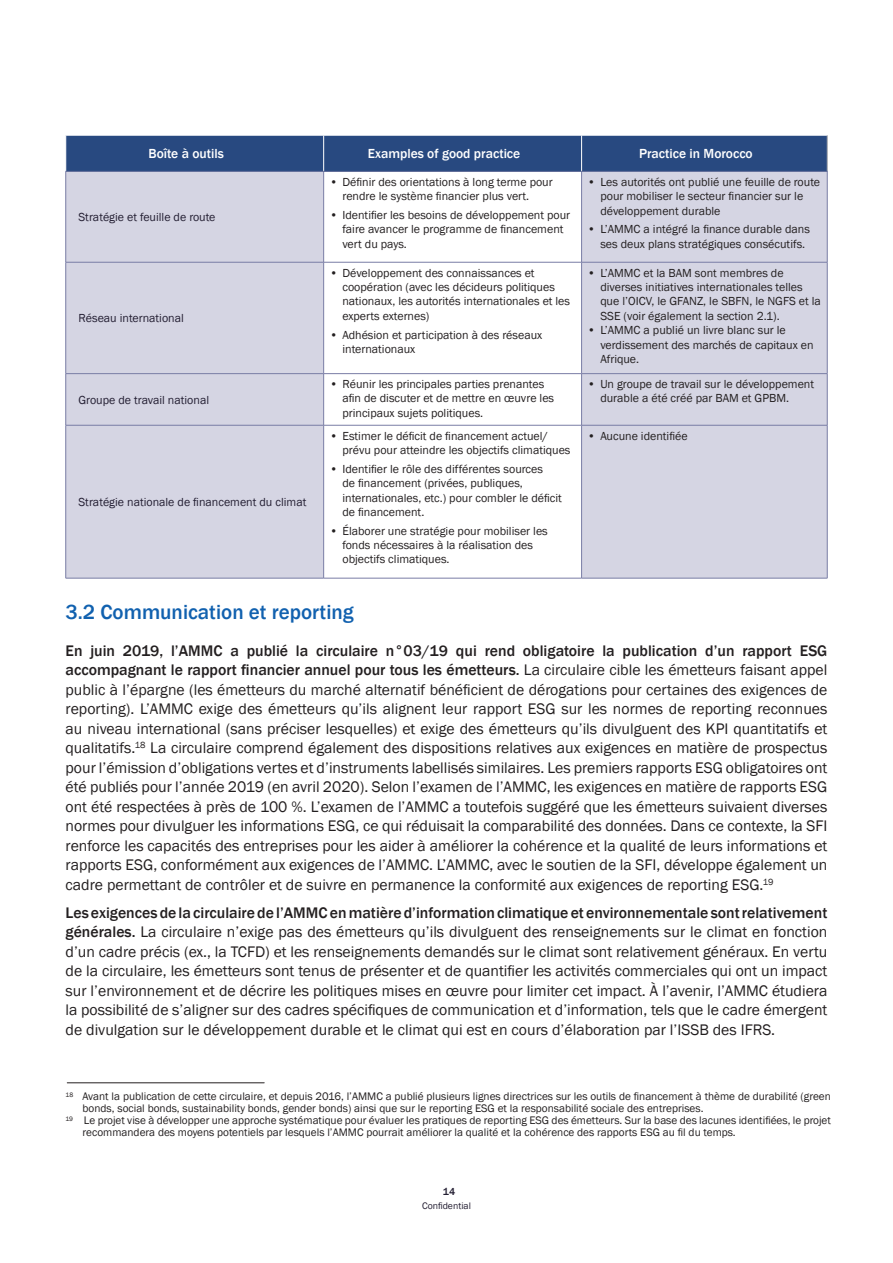
<style>
.page{position:relative;width:893px;height:1263px;background:#fff}
.page>*{position:absolute;margin:0;border:0;box-sizing:border-box;transform-origin:0 0}
.T_1_1{font:500 21px "Franklin Gothic";color:#1161af}
.Texte{font:15.75px/19.5px "Franklin Gothic";color:#231f20;text-align:justify}
.t1{font:500 13.5px "Franklin Gothic";color:#fff}
.Texte-2{font:12px/14.4px "Franklin Gothic";color:#231f20}
.t2{font:12px "Franklin Gothic";color:#231e32}
.Légende{font:11.25px/12px "Franklin Gothic";color:#231f20}
.t3{font:500 10.5px "Franklin Gothic";color:#231e32}
.t4{font:9.75px "Franklin Gothic";color:#231e32}
.s1{font-weight:500}
</style>
<div class="page">
<hr style="left:67px;top:1082px;width:197px;height:1px;background:#231f20">
<div style="left:66px;top:136px;width:761px;height:35px;background:#284980"></div>
<svg style="left:66px;top:172px;width:761px;height:406px;fill:#d5d5e3"></svg>
<hr style="left:65px;top:172px;width:1px;height:90px;background:#797da5">
<hr style="left:581px;top:172px;width:1px;height:90px;background:#797da5">
<hr style="left:66px;top:262px;width:258px;height:1px;background:#797da5">
<hr style="left:65px;top:262px;width:1px;height:111px;background:#797da5">
<hr style="left:324px;top:262px;width:258px;height:1px;background:#797da5">
<hr style="left:582px;top:262px;width:245px;height:1px;background:#797da5">
<hr style="left:581px;top:262px;width:1px;height:111px;background:#797da5">
<hr style="left:66px;top:373px;width:258px;height:1px;background:#797da5">
<hr style="left:65px;top:374px;width:1px;height:51px;background:#797da5">
<hr style="left:324px;top:373px;width:258px;height:1px;background:#797da5">
<hr style="left:582px;top:373px;width:245px;height:1px;background:#797da5">
<hr style="left:581px;top:374px;width:1px;height:51px;background:#797da5">
<hr style="left:66px;top:425px;width:258px;height:1px;background:#797da5">
<hr style="left:65px;top:425px;width:1px;height:153px;background:#797da5">
<hr style="left:324px;top:425px;width:258px;height:1px;background:#797da5">
<hr style="left:582px;top:425px;width:245px;height:1px;background:#797da5">
<hr style="left:581px;top:425px;width:1px;height:153px;background:#797da5">
<hr style="left:66px;top:578px;width:258px;height:1px;background:#797da5">
<hr style="left:324px;top:578px;width:258px;height:1px;background:#797da5">
<hr style="left:582px;top:578px;width:245px;height:1px;background:#797da5">
<hr style="left:323px;top:172px;width:1px;height:90px;background:#797da5">
<hr style="left:827px;top:172px;width:1px;height:90px;background:#797da5">
<hr style="left:323px;top:262px;width:1px;height:111px;background:#797da5">
<hr style="left:827px;top:262px;width:1px;height:112px;background:#797da5">
<hr style="left:323px;top:374px;width:1px;height:51px;background:#797da5">
<hr style="left:827px;top:374px;width:1px;height:51px;background:#797da5">
<hr style="left:323px;top:425px;width:1px;height:153px;background:#797da5">
<hr style="left:827px;top:425px;width:1px;height:153px;background:#797da5">
<hr style="left:827px;top:135px;width:1px;height:36px;background:#a8a9ad">
<hr style="left:323px;top:135px;width:1px;height:36px;background:#fff">
<hr style="left:581px;top:135px;width:1px;height:36px;background:#fff">
<hr style="left:66px;top:171px;width:258px;height:1px;background:#556291">
<hr style="left:324px;top:171px;width:258px;height:1px;background:#556291">
<hr style="left:582px;top:171px;width:246px;height:1px;background:#556291">
<p class="t1" style="left:148px;top:145px;width:77px">Boîte à outils</p>
<p class="t1" style="left:368px;top:145px;width:154px">Examples of good practice</p>
<p class="t1" style="left:639px;top:145px;width:115px">Practice in Morocco</p>
<p class="t2" style="left:78px;top:210px;width:139px">Stratégie et feuille de route</p>
<p class="t2" style="left:78px;top:311px;width:107px">Réseau international</p>
<p class="t2" style="left:78px;top:392px;width:132px">Groupe de travail national</p>
<p class="t2" style="left:78px;top:494px;width:229px">Stratégie nationale de financement du climat</p>
<p class="Texte-2" style="left:342px;top:175px;width:212px;text-indent:-13px">• Définir des orientations à long terme pour rendre le système financier plus vert.</p>
<p class="Texte-2" style="left:342px;top:208px;width:229px;text-indent:-13px">• Identifier les besoins de développement pour faire avancer le programme de financement vert du pays.</p>
<p class="Texte-2" style="left:342px;top:266px;width:229px;text-indent:-13px">• Développement des connaissances et coopération (avec les décideurs politiques nationaux, les autorités internationales et les experts externes)</p>
<p class="Texte-2" style="left:342px;top:328px;width:201px;text-indent:-13px">• Adhésion et participation à des réseaux internationaux</p>
<p class="Texte-2" style="left:600px;top:175px;width:221px;text-indent:-13px">• Les autorités ont publié une feuille de route pour mobiliser le secteur financier sur le développement durable</p>
<p class="Texte-2" style="left:600px;top:222px;width:211px;text-indent:-13px">• L’AMMC a intégré la finance durable dans ses deux plans stratégiques consécutifs.</p>
<p class="Texte-2" style="left:600px;top:266px;width:222px;text-indent:-13px">• L’AMMC et la BAM sont membres de diverses initiatives internationales telles que l’OICV, le GFANZ, le SBFN, le NGFS et la SSE (voir également la section 2.1).</p>
<p class="Texte-2" style="left:600px;top:323px;width:215px;text-indent:-13px">• L’AMMC a publié un livre blanc sur le verdissement des marchés de capitaux en<br>Afrique.</p>
<p class="Texte-2" style="left:342px;top:377px;width:213px;text-indent:-13px">• Réunir les principales parties prenantes afin de discuter et de mettre en œuvre les principaux sujets politiques.</p>
<p class="Texte-2" style="left:600px;top:377px;width:215px;text-indent:-13px">• Un groupe de travail sur le développement durable a été créé par BAM et GPBM.</p>
<p class="Texte-2" style="left:342px;top:429px;width:230px;text-indent:-13px">• Estimer le déficit de financement actuel/ prévu pour atteindre les objectifs climatiques</p>
<p class="Texte-2" style="left:342px;top:462px;width:221px;text-indent:-13px">• Identifier le rôle des différentes sources<br>de financement (privées, publiques, internationales, etc.) pour combler le déficit de financement.</p>
<p class="Texte-2" style="left:342px;top:524px;width:207px;text-indent:-13px">• Élaborer une stratégie pour mobiliser les fonds nécessaires à la réalisation des objectifs climatiques.</p>
<p class="Texte-2" style="left:588px;top:429px;width:102px">• Aucune identifiée</p>
<p class="T_1_1" style="left:66px;top:599px;width:290px">3.2 Communication et reporting</p>
<p class="Texte" style="left:66px;top:641px;width:763px"><span class="s1">En juin 2019, l’AMMC a publié la circulaire n°03/19 qui rend obligatoire la publication d’un rapport ESG accompagnant le rapport financier annuel pour tous les émetteurs.</span> La circulaire cible les émetteurs faisant appel public à l’épargne (les émetteurs du marché alternatif bénéficient de dérogations pour certaines des exigences de reporting). L’AMMC exige des émetteurs qu’ils alignent leur rapport ESG sur les normes de reporting reconnues au niveau international (sans préciser lesquelles) et exige des émetteurs qu’ils divulguent des KPI quantitatifs et qualitatifs.<sup>18</sup> La circulaire comprend également des dispositions relatives aux exigences en matière de prospectus pour l’émission d’obligations vertes et d’instruments labellisés similaires. Les premiers rapports ESG obligatoires ont été publiés pour l’année 2019 (en avril 2020). Selon l’examen de l’AMMC, les exigences en matière de rapports ESG ont été respectées à près de 100 %. L’examen de l’AMMC a toutefois suggéré que les émetteurs suivaient diverses normes pour divulguer les informations ESG, ce qui réduisait la comparabilité des données. Dans ce contexte, la SFI renforce les capacités des entreprises pour les aider à améliorer la cohérence et la qualité de leurs informations et rapports ESG, conformément aux exigences de l’AMMC. L’AMMC, avec le soutien de la SFI, développe également un cadre permettant de contrôler et de suivre en permanence la conformité aux exigences de reporting ESG.<sup>19</sup></p>
<p class="Texte" style="left:66px;top:903px;width:763px"><span class="s1">Les exigences de la circulaire de l’AMMC en matière d’information climatique et environnementale sont relativement générales.</span> La circulaire n’exige pas des émetteurs qu’ils divulguent des renseignements sur le climat en fonction d’un cadre précis (ex., la TCFD) et les renseignements demandés sur le climat sont relativement généraux. En vertu de la circulaire, les émetteurs sont tenus de présenter et de quantifier les activités commerciales qui ont un impact sur l’environnement et de décrire les politiques mises en œuvre pour limiter cet impact. À l’avenir, l’AMMC étudiera la possibilité de s’aligner sur des cadres spécifiques de communication et d’information, tels que le cadre émergent de divulgation sur le développement durable et le climat qui est en cours d’élaboration par l’ISSB des IFRS.</p>
<p class="Légende" style="left:83px;top:1091px;width:750px;text-indent:-17px"><sup>18</sup> Avant la publication de cette circulaire, et depuis 2016, l’AMMC a publié plusieurs lignes directrices sur les outils de financement à thème de durabilité (green bonds, social bonds, sustainability bonds, gender bonds) ainsi que sur le reporting ESG et la responsabilité sociale des entreprises.</p>
<p class="Légende" style="left:83px;top:1115px;width:750px;text-indent:-17px"><sup>19</sup> Le projet vise à développer une approche systématique pour évaluer les pratiques de reporting ESG des émetteurs. Sur la base des lacunes identifiées, le projet recommandera des moyens potentiels par lesquels l’AMMC pourrait améliorer la qualité et la cohérence des rapports ESG au fil du temps.</p>
<p class="t3" style="left:443px;top:1185px;width:14px">14</p>
<p class="t4" style="left:422px;top:1199px;width:50px">Confidential</p>
</div>
